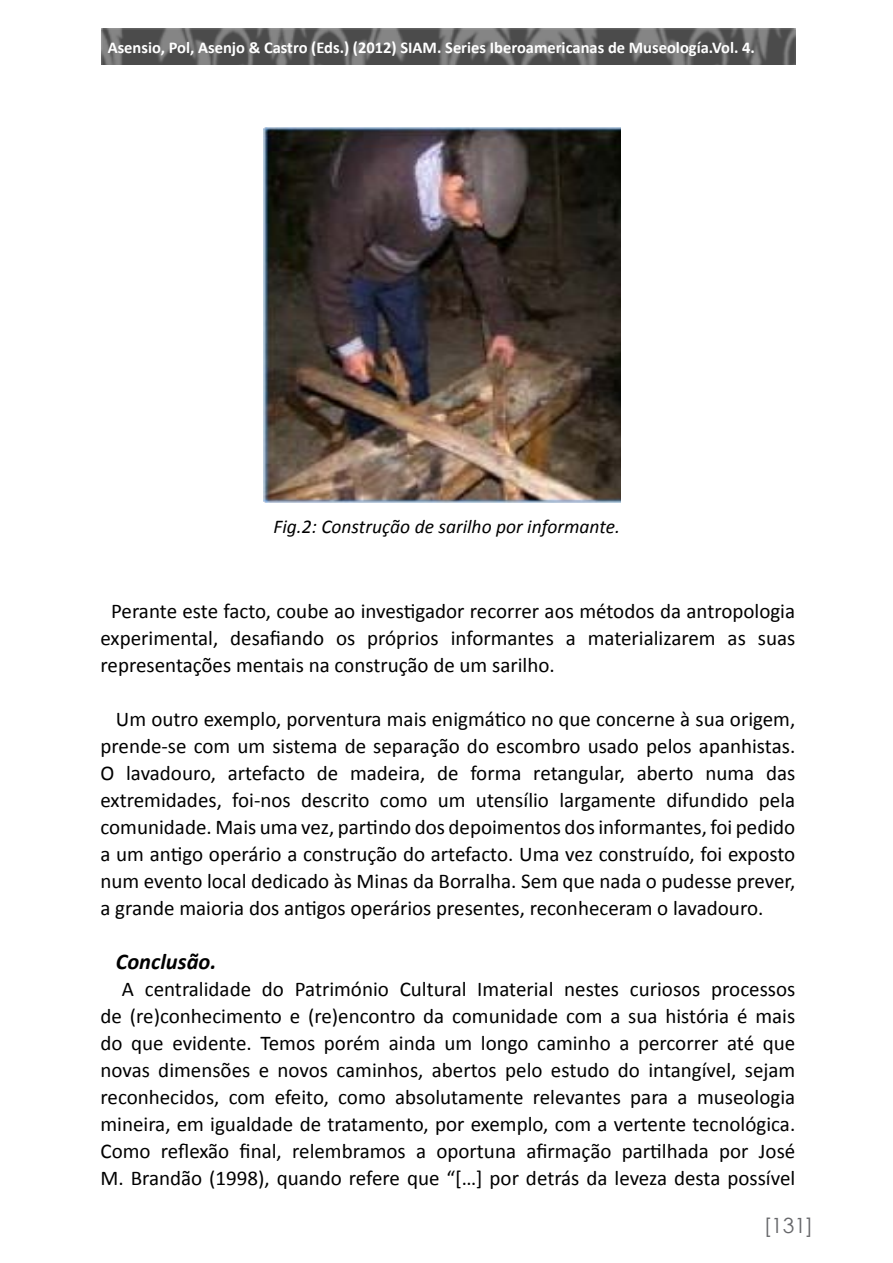
<style>
.page{position:relative;width:893px;height:1263px;background:#fff}
.page>*{position:absolute;margin:0;border:0;box-sizing:border-box;transform-origin:0 0}
.t1{font:italic 700 22.5px "Calibri";color:#000}
.t2{font:21px/27px "Calibri";color:#000;text-align:justify}
.t3{font:21px "Century Gothic";color:#66676a}
.t4{font:italic 19.5px "Calibri";color:#000}
.t5{font:700 16.5px "Calibri";color:#fff}
</style>
<div class="page">
<img style="left:102px;top:28px;width:693px;height:37px">
<img style="left:263px;top:128px;width:358px;height:375px">
<p class="t5" style="left:108px;top:37px;width:649px">Asensio, Pol, Asenjo &amp; Castro (Eds.) (2012) SIAM. Series Iberoamericanas de Museología.Vol. 4.</p>
<p class="t4" style="left:273px;top:513px;width:348px">Fig.2: Construção de sarilho por informante.</p>
<p class="t2" style="left:100px;top:597px;width:696px;text-indent:11px">Perante este facto, coube ao investigador recorrer aos métodos da antropologia experimental, desafiando os próprios informantes a materializarem as suas representações mentais na construção de um sarilho.</p>
<p class="t2" style="left:100px;top:705px;width:696px;text-indent:15px">Um outro exemplo, porventura mais enigmático no que concerne à sua origem, prende-se com um sistema de separação do escombro usado pelos apanhistas.<br>O lavadouro, artefacto de madeira, de forma retangular, aberto numa das extremidades, foi-nos descrito como um utensílio largamente difundido pela comunidade. Mais uma vez, partindo dos depoimentos dos informantes, foi pedido a um antigo operário a construção do artefacto. Uma vez construído, foi exposto num evento local dedicado às Minas da Borralha. Sem que nada o pudesse prever, a grande maioria dos antigos operários presentes, reconheceram o lavadouro.</p>
<p class="t1" style="left:116px;top:947px;width:102px">Conclusão.</p>
<p class="t2" style="left:100px;top:975px;width:696px;text-indent:21px">A centralidade do Património Cultural Imaterial nestes curiosos processos de (re)conhecimento e (re)encontro da comunidade com a sua história é mais do que evidente. Temos porém ainda um longo caminho a percorrer até que novas dimensões e novos caminhos, abertos pelo estudo do intangível, sejam reconhecidos, com efeito, como absolutamente relevantes para a museologia mineira, em igualdade de tratamento, por exemplo, com a vertente tecnológica.<br>Como reflexão final, relembramos a oportuna afirmação partilhada por José M. Brandão (1998), quando refere que “[…] por detrás da leveza desta possível</p>
<p class="t3" style="left:764px;top:1211px;width:51px">[131]</p>
</div>
